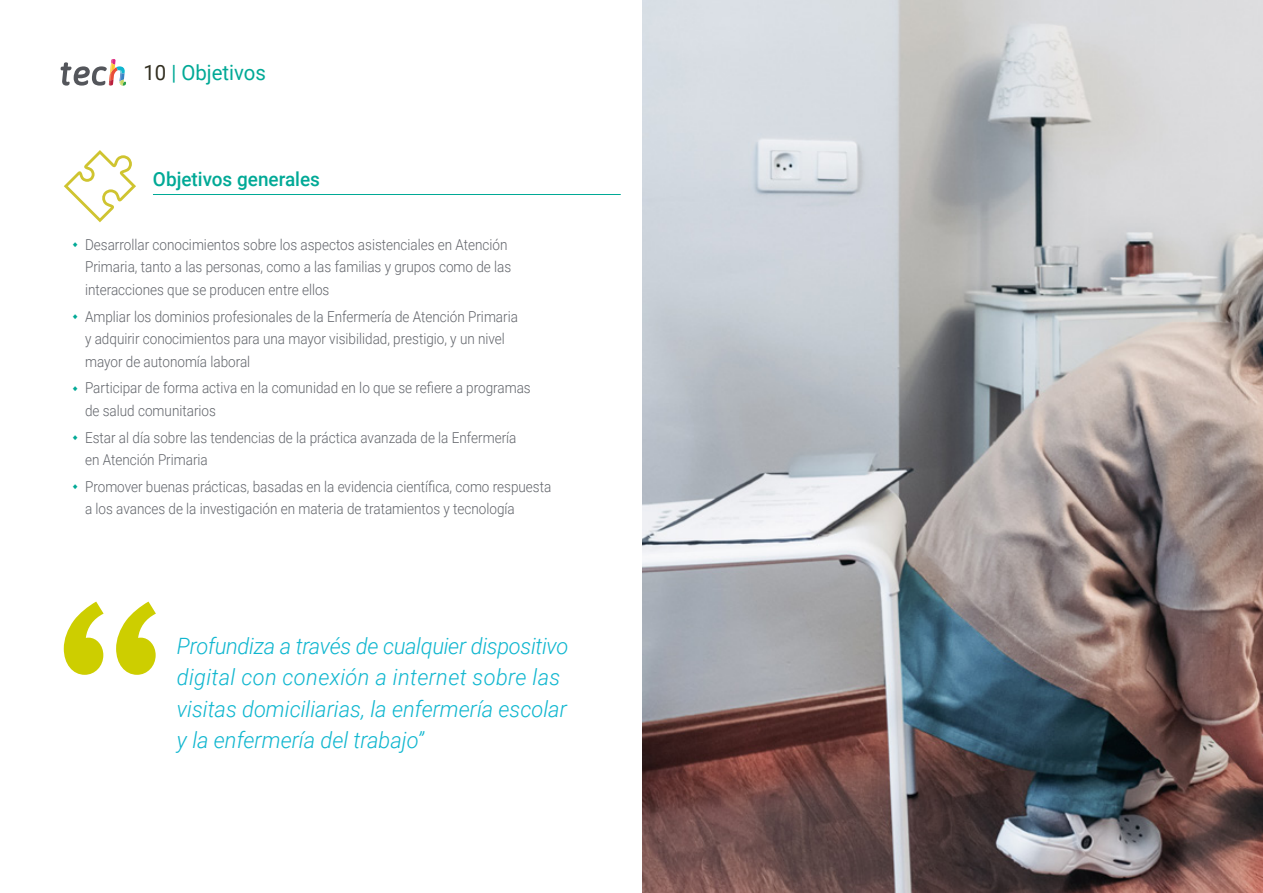
<style>
.page{position:relative;width:1263px;height:893px;background:#fff}
.page>*{position:absolute;margin:0;border:0;box-sizing:border-box;transform-origin:0 0}
.t1{font:italic 300 22.5px/31.5px "Roboto";color:#0fb6cf}
.t2{font:21px "Roboto";color:#00a996}
.t3{font:500 19.5px "Roboto";color:#00a996}
.t4{font:300 15px/22.5px "Roboto";color:#61646a;scale:.9 1}
.s1{color:#312e20}
</style>
<div class="page">
<hr style="left:153px;top:194px;width:468px;height:1px;background:#00a996">
<svg style="left:64px;top:150px;width:72px;height:72px"></svg>
<img style="left:642px;top:0;width:621px;height:893px">
<svg style="left:61px;top:59px;width:65px;height:27px"></svg>
<svg style="left:64px;top:602px;width:92px;height:73px"></svg>
<h2 class="t2" style="left:144px;top:57px;width:124px"><span class="s1">10</span> | Objetivos</h2>
<h3 class="t3" style="left:153px;top:166px;width:169px">Objetivos generales</h3>
<p class="t4" style="left:85px;top:233px;width:475px">Desarrollar conocimientos sobre los aspectos asistenciales en Atención<br>Primaria, tanto a las personas, como a las familias y grupos como de las interacciones que se producen entre ellos</p>
<p class="t4" style="left:85px;top:304px;width:483px">Ampliar los dominios profesionales de la Enfermería de Atención Primaria y adquirir conocimientos para una mayor visibilidad, prestigio, y un nivel mayor de autonomía laboral</p>
<p class="t4" style="left:85px;top:376px;width:497px">Participar de forma activa en la comunidad en lo que se refiere a programas de salud comunitarios</p>
<p class="t4" style="left:85px;top:425px;width:481px">Estar al día sobre las tendencias de la práctica avanzada de la Enfermería en Atención Primaria</p>
<p class="t4" style="left:85px;top:475px;width:520px">Promover buenas prácticas, basadas en la evidencia científica, como respuesta a los avances de la investigación en materia de tratamientos y tecnología</p>
<h1 class="t1" style="left:177px;top:629px;width:393px">Profundiza a través de cualquier dispositivo digital con conexión a internet sobre las visitas domiciliarias, la enfermería escolar y la enfermería del trabajo”</h1>
</div>
